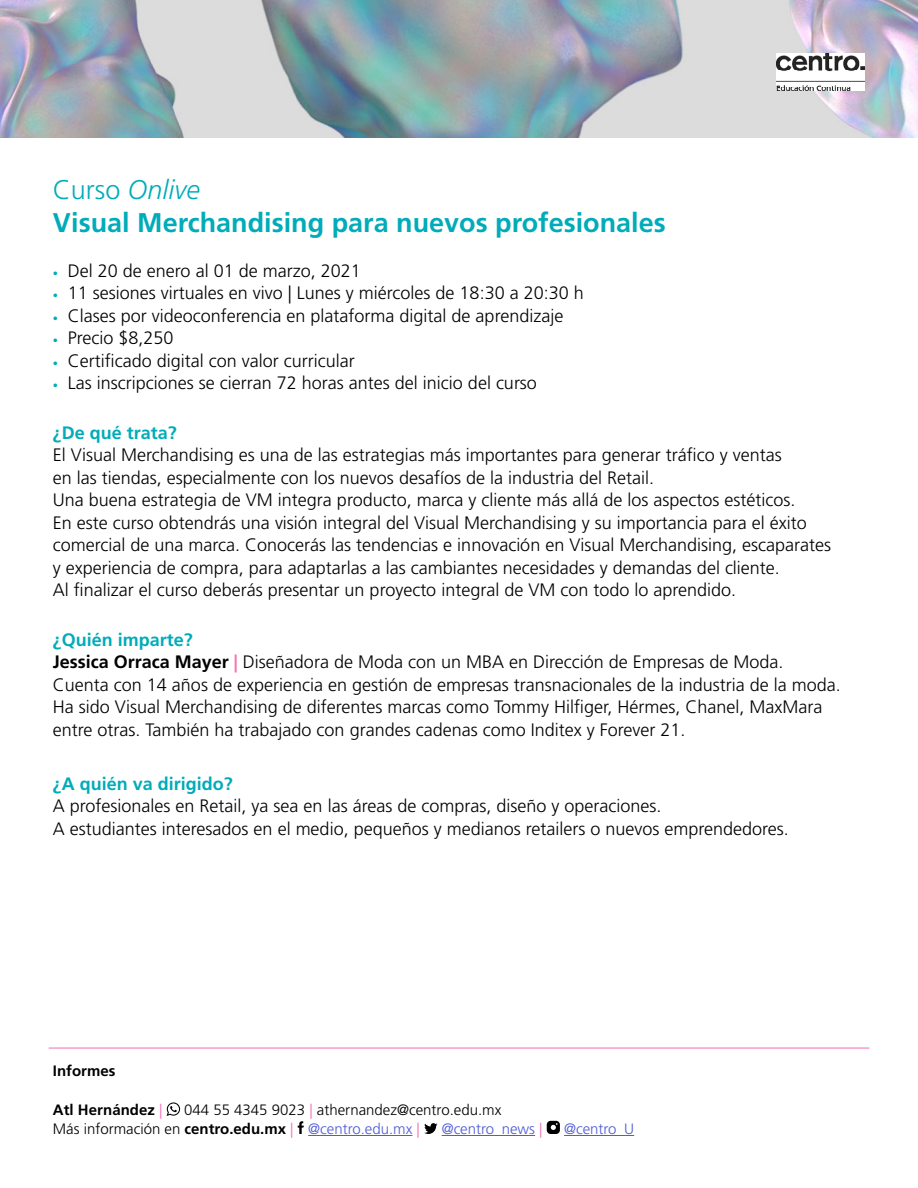
<style>
.page{position:relative;width:918px;height:1188px;background:#fff}
.page>*{position:absolute;margin:0;border:0;box-sizing:border-box;transform-origin:0 0}
.t1{font:700 27px "Frutiger";color:#00acb9}
.t2{font:italic 300 27px "Frutiger";color:#00acb9}
.t3{font:300 18px "Frutiger";color:#000}
.t4{font:700 18px "Frutiger";color:#00acb9}
.t5{font:300 15px/19.5px "Frutiger";color:#000}
.t6{font:300 15px "Frutiger";color:#4f5cd6}
.t7{font:700 15px "Frutiger";color:#000}
.s1{font-style:normal}
.s2{font-size:10.5px;color:#00acb9}
.s3{font-weight:700}
.s4{font-weight:700;color:#f76db4}
.s5{font-weight:300;color:#f56cb5}
.s6{color:#f56cb5}
.s7{color:#4f5cd6}
</style>
<div class="page">
<img style="left:0;top:0;width:918px;height:137px">
<img style="left:777px;top:53px;width:88px;height:38px">
<hr style="left:49px;top:1048px;width:820px;height:1px;background:#f56cb5">
<hr style="left:308px;top:1135px;width:104px;height:1px;background:#4f5cd6">
<hr style="left:442px;top:1135px;width:93px;height:1px;background:#4f5cd6">
<hr style="left:564px;top:1135px;width:70px;height:1px;background:#4f5cd6">
<svg style="left:167px;top:1102px;width:13px;height:14px"></svg>
<svg style="left:298px;top:1121px;width:6px;height:13px"></svg>
<svg style="left:424px;top:1123px;width:14px;height:11px"></svg>
<div style="left:547px;top:1121px;width:13px;height:13px;background:#000;border-radius:4px"></div>
<svg style="left:551px;top:1123px;width:7px;height:7px"></svg>
<p class="t2" style="left:53px;top:174px;width:149px"><span class="s1">Curso</span> Onlive</p>
<p class="t1" style="left:53px;top:207px;width:614px">Visual Merchandising para nuevos profesionales</p>
<p class="t3" style="left:53px;top:260px;width:309px"><span class="s2">•</span> Del 20 de enero al 01 de marzo, 2021</p>
<p class="t3" style="left:53px;top:283px;width:532px"><span class="s2">•</span> 11 sesiones virtuales en vivo | Lunes y miércoles de 18:30 a 20:30 h</p>
<p class="t3" style="left:53px;top:305px;width:512px"><span class="s2">•</span> Clases por videoconferencia en plataforma digital de aprendizaje</p>
<p class="t3" style="left:53px;top:328px;width:122px"><span class="s2">•</span> Precio $8,250</p>
<p class="t3" style="left:53px;top:350px;width:303px"><span class="s2">•</span> Certificado digital con valor curricular</p>
<p class="t3" style="left:53px;top:373px;width:486px"><span class="s2">•</span> Las inscripciones se cierran 72 horas antes del inicio del curso</p>
<p class="t4" style="left:53px;top:422px;width:126px">¿De qué trata?</p>
<p class="t3" style="left:53px;top:445px;width:730px">El Visual Merchandising es una de las estrategias más importantes para generar tráfico y ventas</p>
<p class="t3" style="left:53px;top:467px;width:603px">en las tiendas, especialmente con los nuevos desafíos de la industria del Retail.</p>
<p class="t3" style="left:53px;top:490px;width:744px">Una buena estrategia de VM integra producto, marca y cliente más allá de los aspectos estéticos.</p>
<p class="t3" style="left:53px;top:512px;width:755px">En este curso obtendrás una visión integral del Visual Merchandising y su importancia para el éxito</p>
<p class="t3" style="left:53px;top:535px;width:780px">comercial de una marca. Conocerás las tendencias e innovación en Visual Merchandising, escaparates</p>
<p class="t3" style="left:53px;top:557px;width:729px">y experiencia de compra, para adaptarlas a las cambiantes necesidades y demandas del cliente.</p>
<p class="t3" style="left:53px;top:580px;width:685px">Al finalizar el curso deberás presentar un proyecto integral de VM con todo lo aprendido.</p>
<p class="t4" style="left:53px;top:629px;width:142px">¿Quién imparte?</p>
<p class="t3" style="left:53px;top:652px;width:732px"><span class="s3">Jessica Orraca Mayer</span> <span class="s4">|</span> Diseñadora de Moda con un MBA en Dirección de Empresas de Moda.</p>
<p class="t3" style="left:53px;top:674px;width:789px">Cuenta con 14 años de experiencia en gestión de empresas transnacionales de la industria de la moda.</p>
<p class="t3" style="left:53px;top:697px;width:771px">Ha sido Visual Merchandising de diferentes marcas como Tommy Hilfiger, Hérmes, Chanel, MaxMara</p>
<p class="t3" style="left:53px;top:719px;width:634px">entre otras. También ha trabajado con grandes cadenas como Inditex y Forever 21.</p>
<p class="t4" style="left:53px;top:773px;width:182px">¿A quién va dirigido?</p>
<p class="t3" style="left:53px;top:796px;width:610px">A profesionales en Retail, ya sea en las áreas de compras, diseño y operaciones.</p>
<p class="t3" style="left:53px;top:818px;width:737px">A estudiantes interesados en el medio, pequeños y medianos retailers o nuevos emprendedores.</p>
<p class="t7" style="left:53px;top:1061px;width:64px">Informes</p>
<p class="t7" style="left:53px;top:1100px;width:111px">Atl Hernández <span class="s5">|</span></p>
<p class="t5" style="left:53px;top:1100px;width:450px;text-indent:131px">044 55 4345 9023 <span class="s6">|</span> athernandez@centro.edu.mx<br>Más información en <span class="s3">centro.edu.mx</span> <span class="s6">|</span> <span class="s7">@centro.edu.mx</span> <span class="s6">|</span></p>
<p class="t6" style="left:442px;top:1120px;width:102px">@centro_news <span class="s6">|</span></p>
<p class="t6" style="left:564px;top:1120px;width:72px">@centro_U</p>
</div>
